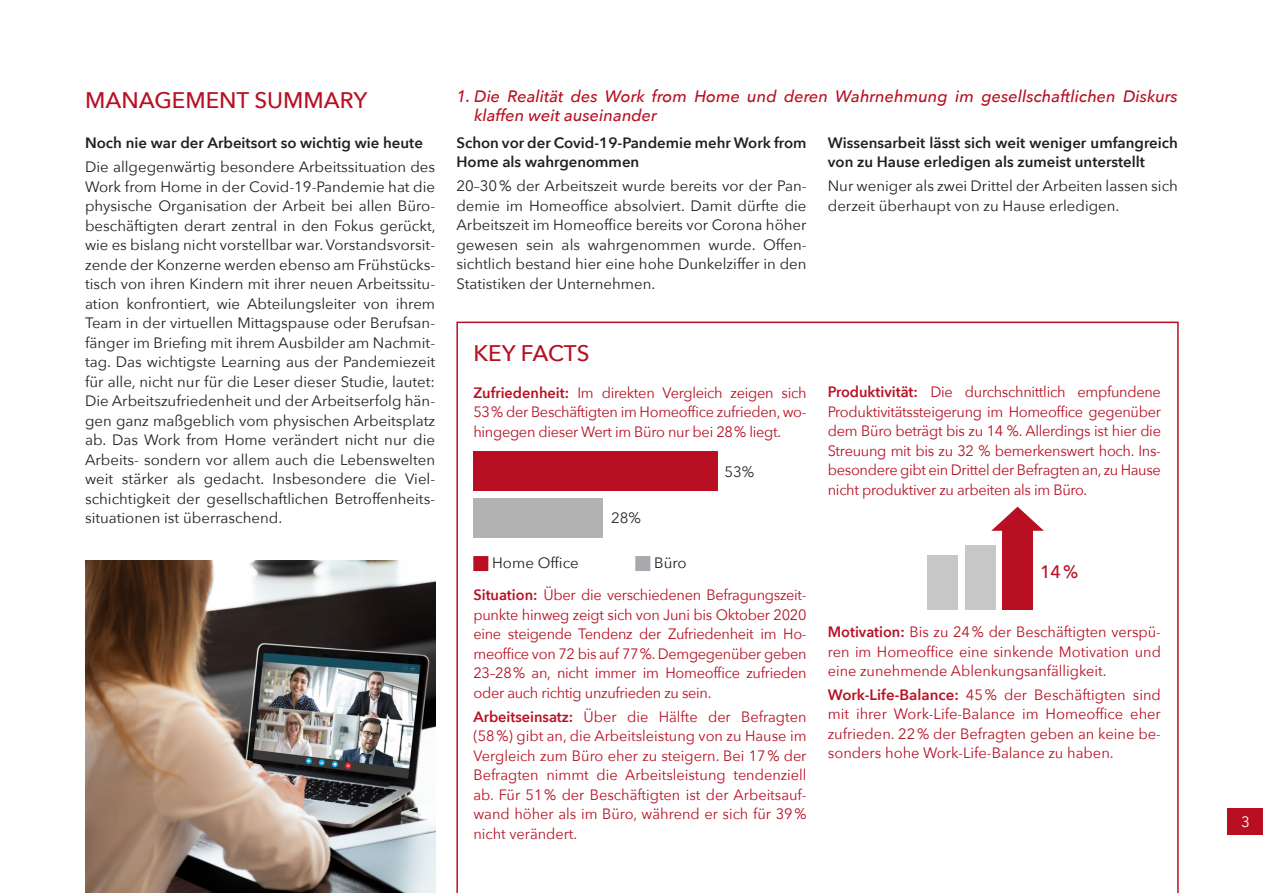
<style>
.page{position:relative;width:1263px;height:893px;background:#fff}
.page>*{position:absolute;margin:0;border:0;box-sizing:border-box;transform-origin:0 0}
.t1{font:500 22.5px "Avenir Next";color:#b81022}
.t2{font:500 18px "Avenir Next";color:#b81022}
.t3{font:italic 500 16.5px/19.5px "Avenir Next";color:#b81022}
.t4{font:15px/19.5px "Avenir Next";letter-spacing:-.02em;color:#b81022;text-align:justify}
.t5{font:15px/19.5px "Avenir Next";color:#231f20;text-align:justify}
.t6{font:600 15px/19.5px "Avenir Next";color:#231f20}
.t7{font:15px "Avenir Next";color:#2b2b2a}
.t8{font:15px "Avenir Next";color:#fff}
.s1{font-weight:600}
</style>
<div class="page">
<div style="left:1228px;top:808px;width:35px;height:26px;background:#b81022"></div>
<img style="left:85px;top:560px;width:350px;height:333px">
<svg style="left:456px;top:322px;width:723px;height:571px"></svg>
<div style="left:473px;top:498px;width:130px;height:39px;background:#b2b2b2"></div>
<div style="left:473px;top:452px;width:245px;height:39px;background:#b81022"></div>
<div style="left:927px;top:555px;width:30px;height:55px;background:#c7c7c7"></div>
<div style="left:965px;top:545px;width:30px;height:65px;background:#c7c7c7"></div>
<div style="left:1002px;top:531px;width:30px;height:79px;background:#b81022"></div>
<svg style="left:991px;top:507px;width:53px;height:24px"></svg>
<svg style="left:473px;top:555px;width:15px;height:16px"></svg>
<svg style="left:635px;top:555px;width:15px;height:16px"></svg>
<h1 class="t1" style="left:85px;top:81px;width:284px">MANAGEMENT SUMMARY</h1>
<p class="t6" style="left:85px;top:133px;width:339px">Noch nie war der Arbeitsort so wichtig wie heute</p>
<p class="t5" style="left:85px;top:156px;width:352px">Die allgegenwärtig besondere Arbeitssituation des Work from Home in der Covid-19-Pandemie hat die physische Organisation der Arbeit bei allen Büro&shy;beschäftigten derart zentral in den Fokus gerückt, wie es bislang nicht vorstellbar war. Vorstandsvorsit&shy;zende der Konzerne werden ebenso am Frühstücks&shy;tisch von ihren Kindern mit ihrer neuen Arbeitssitu&shy;ation konfrontiert, wie Abteilungsleiter von ihrem Team in der virtuellen Mittagspause oder Berufsan&shy;fänger im Briefing mit ihrem Ausbilder am Nachmit&shy;tag. Das wichtigste Learning aus der Pandemiezeit für alle, nicht nur für die Leser dieser Studie, lautet:<br>Die Arbeitszufriedenheit und der Arbeitserfolg hän&shy;gen ganz maßgeblich vom physischen Arbeitsplatz ab. Das Work from Home verändert nicht nur die Arbeits- sondern vor allem auch die Lebenswelten weit stärker als gedacht. Insbesondere die Viel&shy;schichtigkeit der gesellschaftlichen Betroffenheits&shy;situationen ist überraschend.</p>
<p class="t3" style="left:474px;top:85px;width:705px;text-indent:-18px">1. Die Realität des Work from Home und deren Wahrnehmung im gesellschaftlichen Diskurs klaffen weit auseinander</p>
<p class="t6" style="left:828px;top:133px;width:352px">Wissensarbeit lässt sich weit weniger umfangreich von zu Hause erledigen als zumeist unterstellt</p>
<p class="t5" style="left:828px;top:176px;width:352px">Nur weniger als zwei Drittel der Arbeiten lassen sich derzeit überhaupt von zu Hause erledigen.</p>
<p class="t6" style="left:456px;top:133px;width:352px">Schon vor der Covid-19-Pandemie mehr Work from<br>Home als wahrgenommen</p>
<p class="t5" style="left:456px;top:176px;width:352px">20–30% der Arbeitszeit wurde bereits vor der Pan&shy;demie im Homeoffice absolviert. Damit dürfte die Arbeitszeit im Homeoffice bereits vor Corona höher gewesen sein als wahrgenommen wurde. Offen&shy;sichtlich bestand hier eine hohe Dunkelziffer in den Statistiken der Unternehmen.</p>
<h1 class="t1" style="left:473px;top:334px;width:118px">KEY FACTS</h1>
<p class="t4" style="left:473px;top:382px;width:335px"><span class="s1">Zufriedenheit:</span> Im direkten Vergleich zeigen sich 53% der Beschäftigten im Homeoffice zufrieden, wo&shy;hingegen dieser Wert im Büro nur bei 28% liegt.</p>
<p class="t7" style="left:611px;top:505px;width:31px">28%</p>
<p class="t5" style="left:492px;top:552px;width:88px">Home Office</p>
<p class="t5" style="left:654px;top:552px;width:34px">Büro</p>
<p class="t7" style="left:724px;top:459px;width:31px">53%</p>
<p class="t4" style="left:473px;top:585px;width:335px"><span class="s1">Situation:</span> Über die verschiedenen Befragungszeit&shy;punkte hinweg zeigt sich von Juni bis Oktober 2020 eine steigende Tendenz der Zufriedenheit im Ho&shy;meoffice von 72 bis auf 77%. Demgegenüber geben 23–28% an, nicht immer im Homeoffice zufrieden oder auch richtig unzufrieden zu sein.</p>
<p class="t4" style="left:473px;top:706px;width:335px"><span class="s1">Arbeitseinsatz:</span> Über die Hälfte der Befragten (58%) gibt an, die Arbeitsleistung von zu Hause im Vergleich zum Büro eher zu steigern. Bei 17% der Befragten nimmt die Arbeitsleistung tendenziell ab. Für 51% der Beschäftigten ist der Arbeitsauf&shy;wand höher als im Büro, während er sich für 39% nicht verändert.</p>
<p class="t4" style="left:828px;top:381px;width:335px"><span class="s1">Produktivität:</span> Die durchschnittlich empfundene Produktivitätssteigerung im Homeoffice gegenüber dem Büro beträgt bis zu 14 %. Allerdings ist hier die Streuung mit bis zu 32 % bemerkenswert hoch. Ins&shy;besondere gibt ein Drittel der Befragten an, zu Hause nicht produktiver zu arbeiten als im Büro.</p>
<p class="t2" style="left:1040px;top:556px;width:40px">14%</p>
<p class="t4" style="left:828px;top:621px;width:335px"><span class="s1">Motivation:</span> Bis zu 24% der Beschäftigten verspü&shy;ren im Homeoffice eine sinkende Motivation und eine zunehmende Ablenkungsanfälligkeit.</p>
<p class="t4" style="left:828px;top:684px;width:335px"><span class="s1">Work-Life-Balance:</span> 45% der Beschäftigten sind mit ihrer Work-Life-Balance im Homeoffice eher zufrieden. 22% der Befragten geben an keine be&shy;sonders hohe Work-Life-Balance zu haben.</p>
<p class="t8" style="left:1241px;top:809px;width:10px">3</p>
</div>
